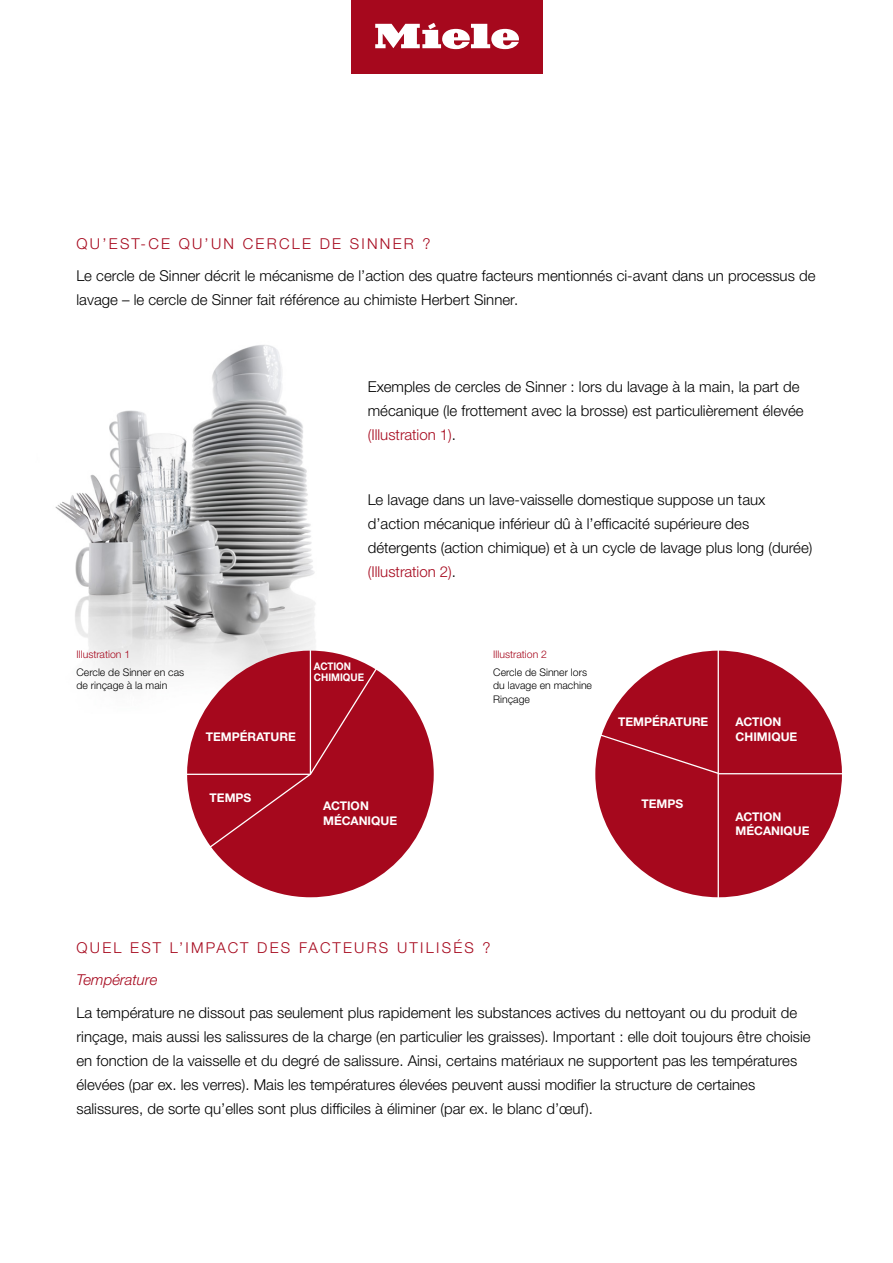
<style>
.page{position:relative;width:893px;height:1263px;background:#fff}
.page>*{position:absolute;margin:0;border:0;box-sizing:border-box;transform-origin:0 0}
.t1{font:300 15px/24px "Helvetica Neue LTW1 G";color:#000}
.t2{font:300 15px "Helvetica Neue LTW1 G";letter-spacing:.15em;color:#a6081d}
.t3{font:italic 300 15px "Helvetica Neue LTW1 G";color:#a6081d}
.t4{font:700 12px/14.4px "Helvetica Neue LTW1 G";color:#fff}
.t5{font:300 10.5px/13.5px "Helvetica Neue LTW1 G";color:#000}
.t6{font:300 10.5px "Helvetica Neue LTW1 G";color:#a6081d}
.t7{font:700 10.5px/10.5px "Helvetica Neue LTW1 G";color:#fff;scale:.93 1}
.s1{color:#a6081d}
</style>
<div class="page">
<div style="left:351px;top:0;width:191px;height:73px;background:#a6081d"></div>
<svg style="left:375px;top:22px;width:144px;height:27px"></svg>
<img style="left:55px;top:345px;width:264px;height:339px">
<svg style="left:595px;top:651px;width:247px;height:246px;fill:#a6081d"></svg>
<svg style="left:187px;top:651px;width:247px;height:246px;fill:#a6081d"></svg>
<p class="t2" style="left:77px;top:234px;width:356px">QU’EST-CE QU’UN CERCLE DE SINNER ?</p>
<p class="t1" style="left:77px;top:264px;width:740px">Le cercle de Sinner décrit le mécanisme de l’action des quatre facteurs mentionnés ci-avant dans un processus de lavage – le cercle de Sinner fait référence au chimiste Herbert Sinner.</p>
<p class="t1" style="left:368px;top:375px;width:437px">Exemples de cercles de Sinner : lors du lavage à la main, la part de mécanique (le frottement avec la brosse) est particulièrement élevée <span class="s1">(Illustration 1)</span>.</p>
<p class="t1" style="left:368px;top:488px;width:446px">Le lavage dans un lave-vaisselle domestique suppose un taux d’action mécanique inférieur dû à l’efficacité supérieure des détergents (action chimique) et à un cycle de lavage plus long (durée) <span class="s1">(Illustration 2)</span>.</p>
<p class="t6" style="left:77px;top:648px;width:55px">Illustration 1</p>
<p class="t5" style="left:77px;top:665px;width:109px">Cercle de Sinner en cas de rinçage à la main</p>
<p class="t7" style="left:314px;top:661px;width:56px">ACTION<br>CHIMIQUE</p>
<p class="t6" style="left:493px;top:648px;width:55px">Illustration 2</p>
<p class="t5" style="left:493px;top:665px;width:100px">Cercle de Sinner lors du lavage en machine<br>Rinçage</p>
<p class="t4" style="left:618px;top:715px;width:92px">TEMPÉRATURE</p>
<p class="t4" style="left:736px;top:715px;width:47px">ACTION</p>
<p class="t4" style="left:206px;top:729px;width:92px">TEMPÉRATURE</p>
<p class="t4" style="left:736px;top:729px;width:63px">CHIMIQUE</p>
<p class="t4" style="left:210px;top:790px;width:43px">TEMPS</p>
<p class="t4" style="left:323px;top:799px;width:47px">ACTION</p>
<p class="t4" style="left:641px;top:797px;width:43px">TEMPS</p>
<p class="t4" style="left:323px;top:813px;width:75px">MÉCANIQUE</p>
<p class="t4" style="left:736px;top:809px;width:75px">ACTION<br>MÉCANIQUE</p>
<p class="t2" style="left:77px;top:938px;width:416px">QUEL EST L’IMPACT DES FACTEURS UTILISÉS ?</p>
<p class="t3" style="left:77px;top:971px;width:82px">Température</p>
<p class="t1" style="left:77px;top:1000px;width:736px">La température ne dissout pas seulement plus rapidement les substances actives du nettoyant ou du produit de rinçage, mais aussi les salissures de la charge (en particulier les graisses). Important : elle doit toujours être choisie en fonction de la vaisselle et du degré de salissure. Ainsi, certains matériaux ne supportent pas les températures élevées (par ex. les verres). Mais les températures élevées peuvent aussi modifier la structure de certaines salissures, de sorte qu’elles sont plus difficiles à éliminer (par ex. le blanc d’œuf).</p>
</div>
